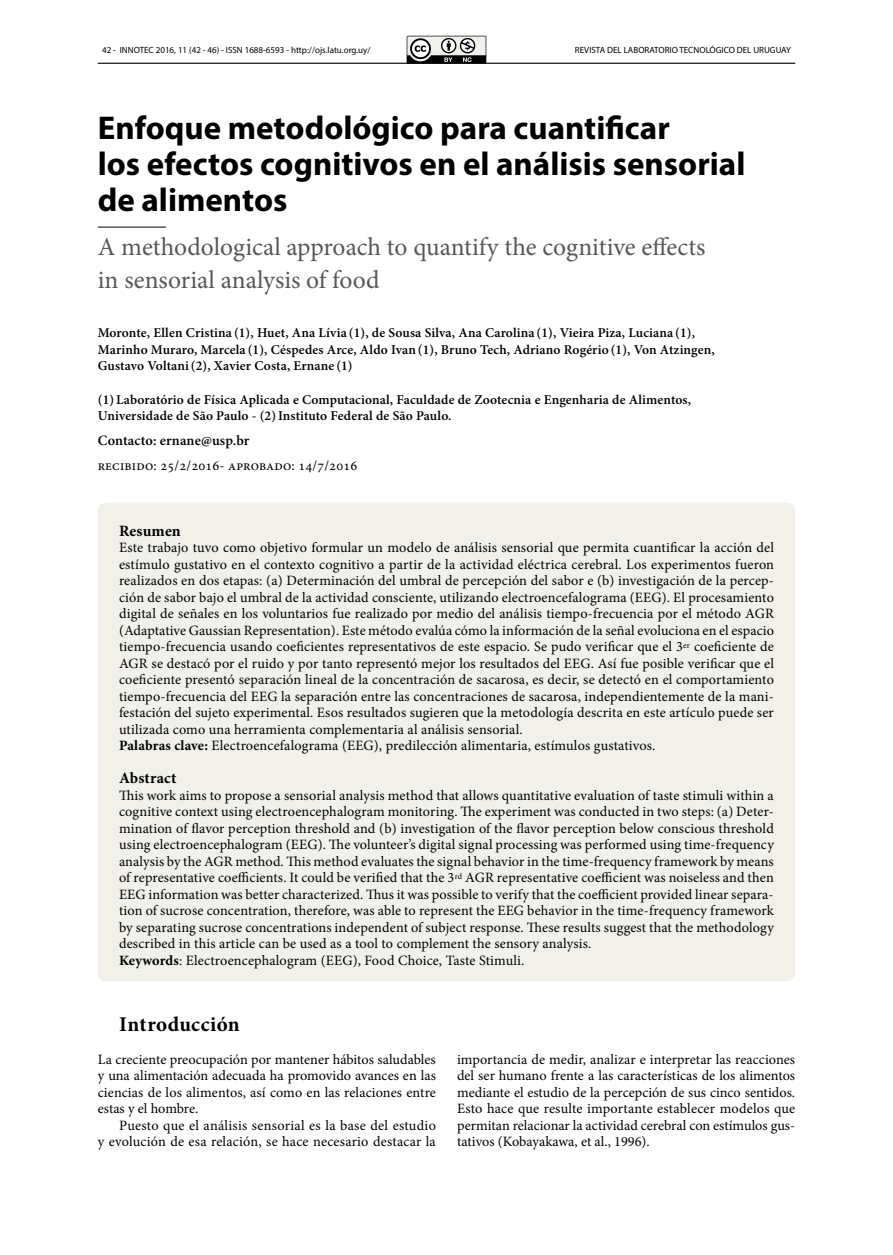
<style>
.page{position:relative;width:893px;height:1255px;background:#fff}
.page>*{position:absolute;margin:0;border:0;box-sizing:border-box;transform-origin:0 0}
.t1{font:700 33px/36px "Myriad Pro";color:#000}
.t2{font:25.5px/33px "Minion Pro";color:#575756}
.t3{font:700 21px "Minion Pro";letter-spacing:.02em;color:#000}
.t4{font:700 15.75px "Minion Pro";letter-spacing:.01em;color:#000}
.t5{font:14.25px/16.5px "Minion Pro";letter-spacing:.01em;color:#000}
.t6{font:600 14.25px "Minion Pro";letter-spacing:.01em;color:#000}
.t7{font:600 13.5px/16.5px "Minion Pro";letter-spacing:.01em;color:#000}
.t8{font:9px "Myriad Pro";color:#000}
.s1{font-weight:700}
</style>
<div class="page">
<hr style="left:98px;top:63px;width:697px;height:1px;background:#000">
<svg style="left:407px;top:36px;width:79px;height:28px;background:#8d8c8a"></svg>
<hr style="left:98px;top:227px;width:68px;height:1px;background:#000">
<div style="left:98px;top:502px;width:697px;height:479px;background:#f1f0ea;border-radius:9px"></div>
<p class="t8" style="left:102px;top:44px;width:270px">42 - INNOTEC 2016, 11 (42 - 46) - ISSN 1688-6593 - http://ojs.latu.org.uy/</p>
<p class="t8" style="left:575px;top:44px;width:217px">REVISTA DEL LABORATORIO TECNOLÓGICO DEL URUGUAY</p>
<h1 class="t1" style="left:98px;top:109px;width:649px">Enfoque metodológico para cuantificar<br>los efectos cognitivos en el análisis sensorial de alimentos</h1>
<h2 class="t2" style="left:98px;top:230px;width:609px">A methodological approach to quantify the cognitive effects in sensorial analysis of food</h2>
<p class="t7" style="left:98px;top:325px;width:618px">Moronte, Ellen Cristina (1), Huet, Ana Lívia (1), de Sousa Silva, Ana Carolina (1), Vieira Piza, Luciana (1),<br>Marinho Muraro, Marcela (1), Céspedes Arce, Aldo Ivan (1), Bruno Tech, Adriano Rogério (1), Von Atzingen,<br>Gustavo Voltani(2), Xavier Costa, Ernane (1)</p>
<p class="t7" style="left:98px;top:391px;width:595px">(1) Laboratório de Física Aplicada e Computacional, Faculdade de Zootecnia e Engenharia de Alimentos,<br>Universidade de São Paulo - (2)Instituto Federal de São Paulo.</p>
<p class="t6" style="left:98px;top:430px;width:153px">Contacto: ernane@usp.br</p>
<p class="t5" style="left:98px;top:457px;width:261px">recibido: 25/2/2016- aprobado: 14/7/2016</p>
<p class="t4" style="left:119px;top:519px;width:63px">Resumen</p>
<p class="t5" style="left:119px;top:539px;width:656px">Este trabajo tuvo como objetivo formular un modelo de análisis sensorial que permita cuantificar la acción del estímulo gustativo en el contexto cognitivo a partir de la actividad eléctrica cerebral. Los experimentos fueron realizados en dos etapas: (a) Determinación del umbral de percepción del sabor e (b) investigación de la percep&shy;ción de sabor bajo el umbral de la actividad consciente, utilizando electroencefalograma (EEG). El procesamiento digital de señales en los voluntarios fue realizado por medio del análisis tiempo-frecuencia por el método AGR (Adaptative Gaussian Representation). Este método evalúa cómo la información de la señal evoluciona en el espacio tiempo-frecuencia usando coeficientes representativos de este espacio. Se pudo verificar que el 3<sup>er</sup> coeficiente de AGR se destacó por el ruido y por tanto representó mejor los resultados del EEG. Así fue posible verificar que el coeficiente presentó separación lineal de la concentración de sacarosa, es decir, se detectó en el comportamiento tiempo-frecuencia del EEG la separación entre las concentraciones de sacarosa, independientemente de la mani&shy;festación del sujeto experimental. Esos resultados sugieren que la metodología descrita en este artículo puede ser utilizada como una herramienta complementaria al análisis sensorial.<br><span class="s1">Palabras clave:</span> Electroencefalograma (EEG), predilección alimentaria, estímulos gustativos.</p>
<p class="t4" style="left:119px;top:767px;width:59px">Abstract</p>
<p class="t5" style="left:119px;top:787px;width:656px">This work aims to propose a sensorial analysis method that allows quantitative evaluation of taste stimuli within a cognitive context using electroencephalogram monitoring. The experiment was conducted in two steps: (a) Deter&shy;mination of flavor perception threshold and (b) investigation of the flavor perception below conscious threshold using electroencephalogram (EEG). The volunteer’s digital signal processing was performed using time-frequency analysis by the AGR method. This method evaluates the signal behavior in the time-frequency framework by means of representative coefficients. It could be verified that the 3<sup>rd</sup> AGR representative coefficient was noiseless and then EEG information was better characterized. Thus it was possible to verify that the coefficient provided linear separa&shy;tion of sucrose concentration, therefore, was able to represent the EEG behavior in the time-frequency framework by separating sucrose concentrations independent of subject response. These results suggest that the methodology described in this article can be used as a tool to complement the sensory analysis.<br><span class="s1">Keywords</span>: Electroencephalogram (EEG), Food Choice, Taste Stimuli.</p>
<h3 class="t3" style="left:119px;top:1009px;width:122px">Introducción</h3>
<p class="t5" style="left:98px;top:1051px;width:340px;text-align:justify">La creciente preocupación por mantener hábitos saludables y una alimentación adecuada ha promovido avances en las ciencias de los alimentos, así como en las relaciones entre estas y el hombre.</p>
<p class="t5" style="left:98px;top:1117px;width:340px;text-align:right">Puesto que el análisis sensorial es la base del estudio<br>y evolución de esa relación, se hace necesario destacar la</p>
<p class="t5" style="left:457px;top:1051px;width:340px;text-align:justify">importancia de medir, analizar e interpretar las reacciones del ser humano frente a las características de los alimentos mediante el estudio de la percepción de sus cinco sentidos.<br>Esto hace que resulte importante establecer modelos que permitan relacionar la actividad cerebral con estímulos gus&shy;tativos (Kobayakawa, et al., 1996).</p>
</div>
